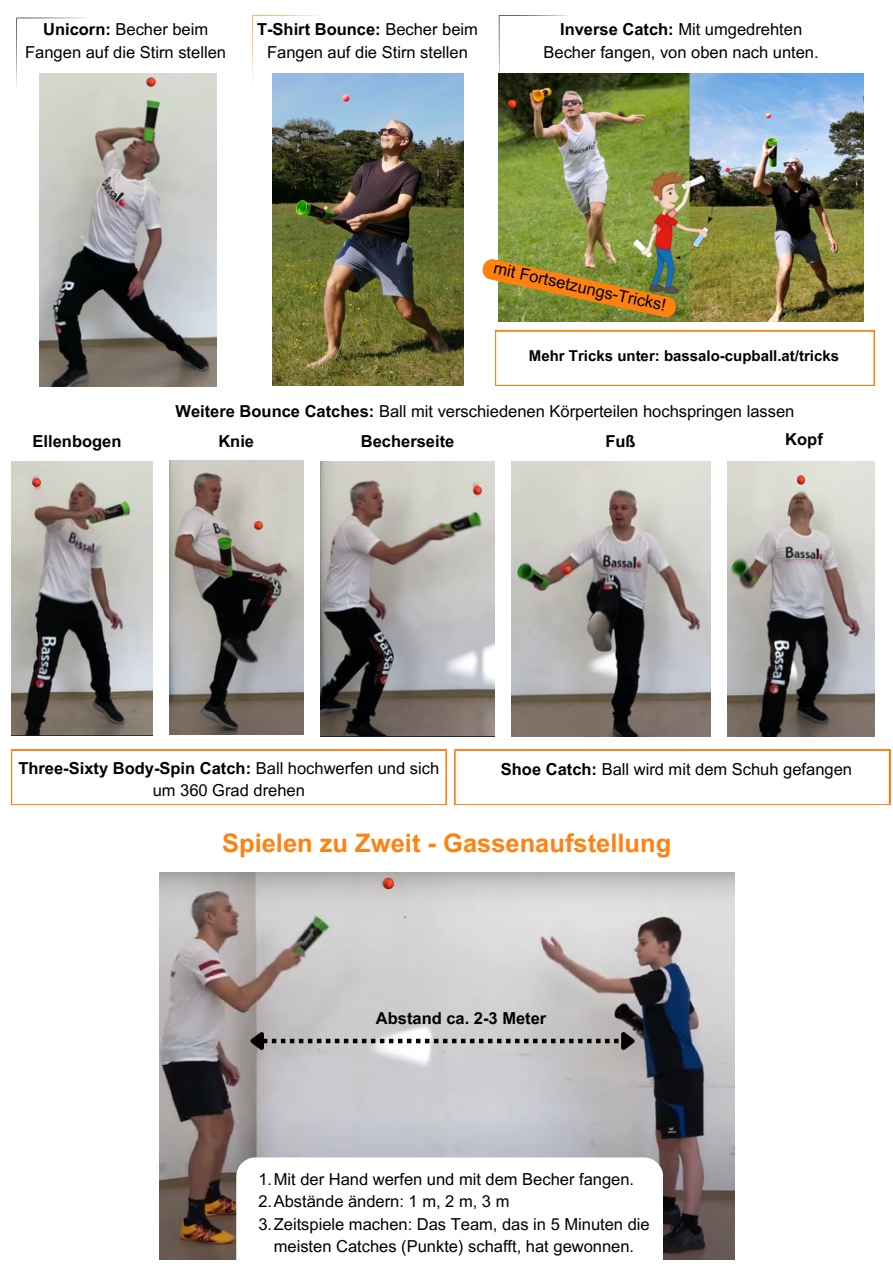
<style>
.page{position:relative;width:893px;height:1264px;background:#fff}
.page>*{position:absolute;margin:0;border:0;box-sizing:border-box;transform-origin:0 0}
.t1{font:700 25.5px "Arial MT Pro";color:#ff8210}
.t2{font:16.5px/22.5px "Arial MT Pro";color:#000;text-align:center}
.t3{font:700 16.5px "Arial MT Pro";color:#000}
.t4{font:700 15px "Arial MT Pro";color:#010101}
.s1{font-weight:700}
</style>
<div class="page">
<img style="left:40px;top:73px;width:176px;height:313px">
<img style="left:272px;top:73px;width:191px;height:313px">
<img style="left:498px;top:73px;width:365px;height:248px">
<svg style="left:252px;top:15px;width:73px;height:73px"></svg>
<svg style="left:16px;top:18px;width:74px;height:73px"></svg>
<svg style="left:498px;top:15px;width:74px;height:73px"></svg>
<img style="left:11px;top:462px;width:141px;height:273px">
<img style="left:169px;top:460px;width:134px;height:274px">
<img style="left:320px;top:462px;width:174px;height:274px">
<img style="left:727px;top:462px;width:147px;height:274px">
<img style="left:512px;top:462px;width:198px;height:274px">
<svg style="left:495px;top:330px;width:379px;height:56px"></svg>
<svg style="left:482px;top:258px;width:195px;height:60px;background:#aa8d3a"></svg>
<svg style="left:11px;top:749px;width:435px;height:56px"></svg>
<svg style="left:454px;top:749px;width:435px;height:56px"></svg>
<img style="left:159px;top:872px;width:575px;height:387px">
<svg style="left:245px;top:1027px;width:395px;height:29px;background:#b5b4b5"></svg>
<div style="left:236px;top:1157px;width:427px;height:106px;background:#fff"></div>
<img style="left:378px;top:876px;width:20px;height:14px">
<img style="left:29px;top:478px;width:16px;height:10px">
<img style="left:250px;top:520px;width:16px;height:10px">
<img style="left:470px;top:485px;width:15px;height:10px">
<img style="left:559px;top:564px;width:16px;height:10px">
<img style="left:793px;top:475px;width:15px;height:10px">
<img style="left:143px;top:77px;width:16px;height:11px">
<img style="left:504px;top:98px;width:16px;height:11px">
<p class="t2" style="left:25px;top:20px;width:202px"><span class="s1">Unicorn:</span> Becher beim<br>Fangen auf die Stirn stellen</p>
<p class="t2" style="left:543px;top:20px;width:276px"><span class="s1">Inverse Catch:</span> Mit umgedrehten<br>Becher fangen, von oben nach unten.</p>
<p class="t2" style="left:257px;top:20px;width:222px"><span class="s1">T-Shirt Bounce:</span> Becher beim<br>Fangen auf die Stirn stellen</p>
<p class="t2" style="left:495px;top:259px;width:177px;rotate:12deg">mit Fortsetzungs-Tricks!</p>
<p class="t4" style="left:529px;top:350px;width:311px">Mehr Tricks unter: bassalo-cupball.at/tricks</p>
<p class="t2" style="left:175px;top:402px;width:620px"><span class="s1">Weitere Bounce Catches:</span> Ball mit verschiedenen Körperteilen hochspringen lassen</p>
<p class="t3" style="left:33px;top:435px;width:90px">Ellenbogen</p>
<p class="t3" style="left:218px;top:435px;width:37px">Knie</p>
<p class="t3" style="left:361px;top:435px;width:95px">Becherseite</p>
<p class="t3" style="left:605px;top:435px;width:32px">Fuß</p>
<p class="t3" style="left:785px;top:433px;width:39px">Kopf</p>
<p class="t2" style="left:18px;top:758px;width:422px"><span class="s1">Three-Sixty Body-Spin Catch:</span> Ball hochwerfen und sich um 360 Grad drehen</p>
<p class="t2" style="left:501px;top:760px;width:352px"><span class="s1">Shoe Catch:</span> Ball wird mit dem Schuh gefangen</p>
<p class="t1" style="left:222px;top:833px;width:451px">Spielen zu Zweit - Gassenaufstellung</p>
<p class="t3" style="left:376px;top:1011px;width:172px">Abstand ca. 2-3 Meter</p>
<p class="t2" style="left:258px;top:1169px;width:377px">1.Mit der Hand werfen und mit dem Becher fangen.</p>
<p class="t2" style="left:258px;top:1191px;width:252px">2.Abstände ändern: 1 m, 2 m, 3 m</p>
<p class="t2" style="left:258px;top:1214px;width:393px">3.Zeitspiele machen: Das Team, das in 5 Minuten die meisten Catches (Punkte) schafft, hat gewonnen.</p>
</div>
